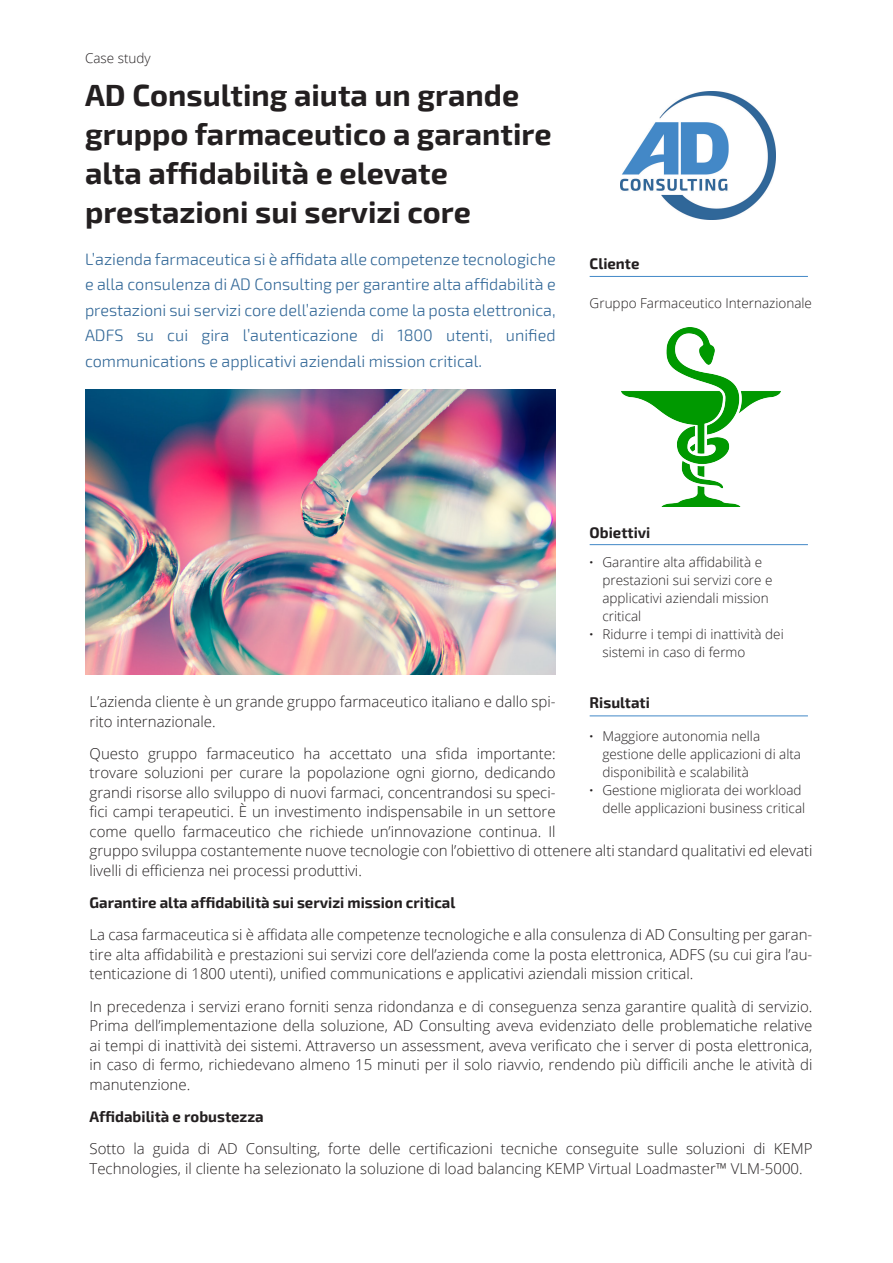
<style>
.page{position:relative;width:893px;height:1263px;background:#fff}
.page>*{position:absolute;margin:0;border:0;box-sizing:border-box;transform-origin:0 0}
.t1{font:700 30px/39px "Exo 2";color:#231f20}
.t2{font:300 16.5px/25.5px "Exo 2";color:#316797;text-align:justify}
.Stile_di_paragrafo_1{font:300 15px/19.5px "Open Sans";color:#231f20}
.Stile_di_paragrafo_1-2{font:700 15px "Exo 2";color:#231f20}
.t3{font:300 13.5px/18px "Open Sans";color:#231f20}
.s1{font-weight:700}
</style>
<div class="page">
<hr style="left:590px;top:276px;width:218px;height:1px;background:#4288c7">
<hr style="left:590px;top:544px;width:218px;height:1px;background:#4288c7">
<hr style="left:590px;top:716px;width:218px;height:1px;background:#4288c7">
<img style="left:620px;top:92px;width:155px;height:127px">
<img style="left:85px;top:390px;width:471px;height:284px">
<img style="left:621px;top:327px;width:160px;height:179px">
<p class="t3" style="left:85px;top:48px;width:67px">Case study</p>
<p class="t1" style="left:85px;top:77px;width:468px">AD Consulting aiuta un grande gruppo farmaceutico a garantire alta affidabilità e elevate prestazioni sui servizi core</p>
<p class="t2" style="left:85px;top:246px;width:472px">L’azienda farmaceutica si è affidata alle competenze tecnologiche e alla consulenza di AD Consulting per garantire alta affidabilità e prestazioni sui servizi core dell’azienda come la posta elettronica, ADFS su cui gira l’autenticazione di 1800 utenti, unified communications e applicativi aziendali mission critical.</p>
<p class="Stile_di_paragrafo_1-2" style="left:590px;top:255px;width:51px">Cliente</p>
<p class="t3" style="left:590px;top:293px;width:224px">Gruppo Farmaceutico Internazionale</p>
<p class="Stile_di_paragrafo_1-2" style="left:590px;top:524px;width:62px">Obiettivi</p>
<p class="t3" style="left:602px;top:552px;width:172px;text-indent:-13px"><span class="s1">·</span> Garantire alta affidabilità e prestazioni sui servizi core e applicativi aziendali mission critical</p>
<p class="t3" style="left:602px;top:624px;width:183px;text-indent:-13px"><span class="s1">·</span> Ridurre i tempi di inattività dei sistemi in caso di fermo</p>
<p class="Stile_di_paragrafo_1" style="left:90px;top:691px;width:468px">L’azienda cliente è un grande gruppo farmaceutico italiano e dallo spi&shy;rito internazionale.</p>
<p class="Stile_di_paragrafo_1" style="left:90px;top:743px;width:724px">Questo gruppo farmaceutico ha accettato una sfida importante:<br>trovare soluzioni per curare la popolazione ogni giorno, dedicando<br>grandi risorse allo sviluppo di nuovi farmaci, concentrandosi su speci-<br>fici campi terapeutici. È un investimento indispensabile in un settore<br>come quello farmaceutico che richiede un’innovazione continua. Il<br>gruppo sviluppa costantemente nuove tecnologie con l’obiettivo di ottenere alti standard qualitativi ed elevati livelli di efficienza nei processi produttivi.</p>
<p class="Stile_di_paragrafo_1-2" style="left:90px;top:894px;width:367px">Garantire alta affidabilità sui servizi mission critical</p>
<p class="Stile_di_paragrafo_1" style="left:90px;top:925px;width:724px;text-align:justify">La casa farmaceutica si è affidata alle competenze tecnologiche e alla consulenza di AD Consulting per garan&shy;tire alta affidabilità e prestazioni sui servizi core dell’azienda come la posta elettronica, ADFS (su cui gira l’au&shy;tenticazione di 1800 utenti), unified communications e applicativi aziendali mission critical.</p>
<p class="Stile_di_paragrafo_1" style="left:90px;top:996px;width:724px;text-align:justify">In precedenza i servizi erano forniti senza ridondanza e di conseguenza senza garantire qualità di servizio.<br>Prima dell’implementazione della soluzione, AD Consulting aveva evidenziato delle problematiche relative ai tempi di inattività dei sistemi. Attraverso un assessment, aveva verificato che i server di posta elettronica, in caso di fermo, richiedevano almeno 15 minuti per il solo riavvio, rendendo più difficili anche le atività di manutenzione.</p>
<p class="Stile_di_paragrafo_1-2" style="left:90px;top:1108px;width:176px">Affidabilità e robustezza</p>
<p class="Stile_di_paragrafo_1" style="left:90px;top:1138px;width:724px">Sotto la guida di AD Consulting, forte delle certificazioni tecniche conseguite sulle soluzioni di KEMP<br>Technologies, il cliente ha selezionato la soluzione di load balancing KEMP Virtual Loadmaster™ VLM-5000.</p>
<p class="Stile_di_paragrafo_1-2" style="left:590px;top:694px;width:62px">Risultati</p>
<p class="t3" style="left:602px;top:726px;width:200px;text-indent:-13px"><span class="s1">·</span> Maggiore autonomia nella gestione delle applicazioni di alta disponibilità e scalabilità</p>
<p class="t3" style="left:590px;top:780px;width:217px;text-align:right"><span class="s1">·</span> Gestione migliorata dei workload delle applicazioni business critical</p>
</div>
